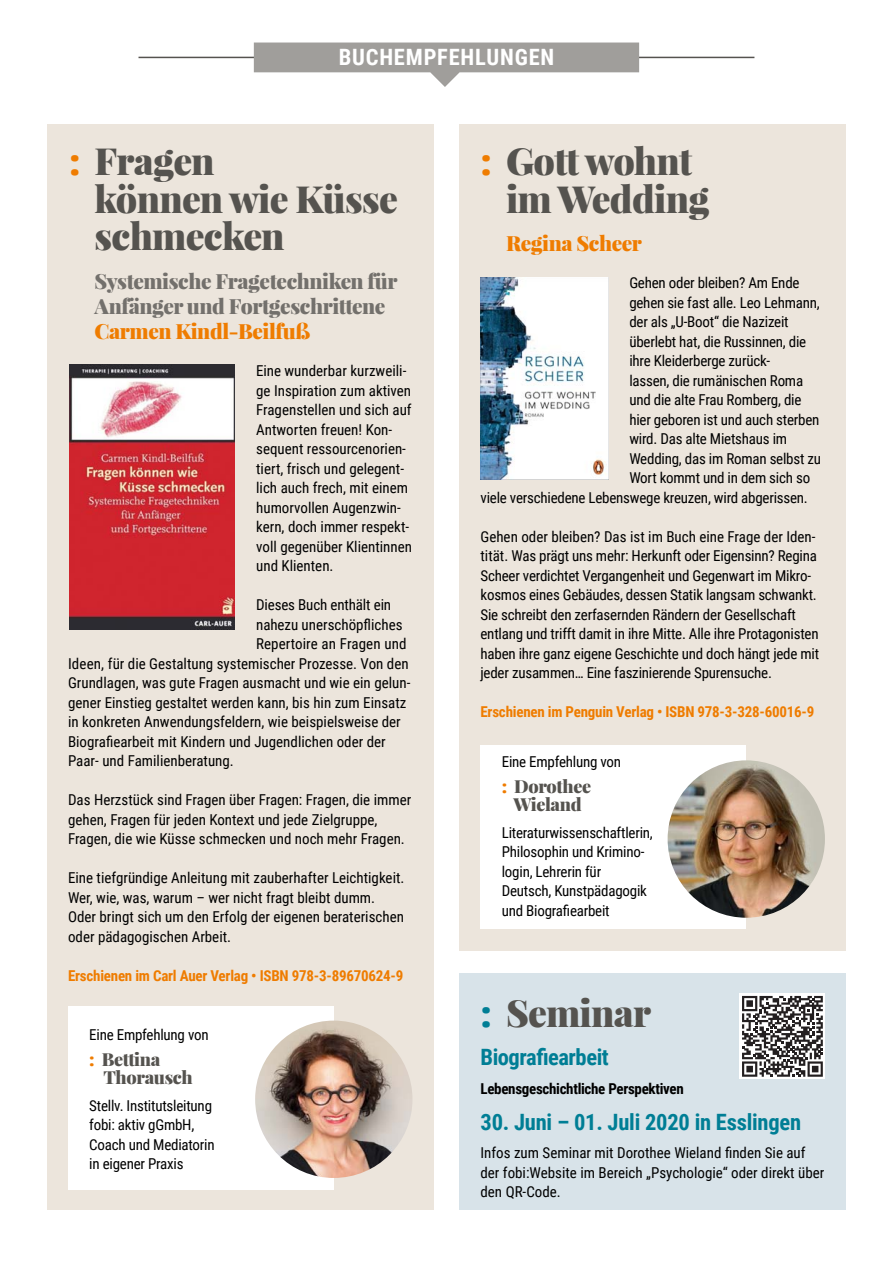
<style>
.page{position:relative;width:893px;height:1263px;background:#fff}
.page>*{position:absolute;margin:0;border:0;box-sizing:border-box;transform-origin:0 0}
.t1{font:900 37.5px/37.5px "Playfair Display";letter-spacing:-.02em;color:#55534f}
.t2{font:700 22.5px "Roboto Condensed";letter-spacing:-.01em;color:#007e95}
.t3{font:700 22.5px "Roboto Condensed";letter-spacing:.035em;color:#fff}
.t4{font:900 21px/25.2px "Playfair Display";letter-spacing:-.02em;color:#73706c}
.t5{font:900 21px "Playfair Display";letter-spacing:-.02em;color:#ef7c00}
.t6{font:900 18px/18px "Playfair Display";letter-spacing:-.02em;color:#55534f}
.t7{font:15px/19.5px "Roboto Condensed";letter-spacing:-.01em;color:#000}
.t8{font:700 15px "Roboto Condensed";letter-spacing:-.015em;color:#ef7c00}
.t9{font:700 15px "Roboto Condensed";letter-spacing:-.02em;color:#000}
.s1{color:#ef7c00}
.s2{color:#007e95}
</style>
<div class="page">
<div style="left:47px;top:124px;width:387px;height:1086px;background:#ece5dc"></div>
<div style="left:459px;top:124px;width:387px;height:827px;background:#ece5dc"></div>
<div style="left:68px;top:1006px;width:266px;height:183px;background:#fff"></div>
<img style="left:480px;top:277px;width:128px;height:202px">
<img style="left:69px;top:365px;width:166px;height:264px">
<img style="left:255px;top:1020px;width:157px;height:158px;border-radius:50%">
<div style="left:480px;top:745px;width:266px;height:184px;background:#fff"></div>
<img style="left:668px;top:760px;width:157px;height:158px;border-radius:50%">
<hr style="left:139px;top:57px;width:615px;height:1px;background:#55534f">
<svg style="left:254px;top:43px;width:385px;height:44px"></svg>
<div style="left:459px;top:974px;width:387px;height:236px;background:#d8e3e9"></div>
<svg style="left:740px;top:994px;width:85px;height:85px"></svg>
<svg style="left:742px;top:996px;width:81px;height:81px;background:#848282"></svg>
<h2 class="t3" style="left:339px;top:44px;width:217px">BUCHEMPFEHLUNGEN</h2>
<h1 class="t1" style="left:95px;top:141px;width:305px;text-indent:-26px"><span class="s1">:</span> Fragen<br>können wie Küsse schmecken</h1>
<h3 class="t4" style="left:95px;top:268px;width:304px">Systemische Fragetechniken für<br>Anfänger und Fortgeschrittene</h3>
<h3 class="t5" style="left:95px;top:317px;width:217px">Carmen Kindl-Beilfuß</h3>
<p class="t7" style="left:256px;top:361px;width:157px">Eine wunderbar kurzweili&shy;ge Inspiration zum aktiven<br>Fragenstellen und sich auf<br>Antworten freuen! Kon&shy;sequent ressourcenorien&shy;tiert, frisch und gelegent&shy;lich auch frech, mit einem humorvollen Augenzwin&shy;kern, doch immer respekt&shy;voll gegenüber Klientinnen und Klienten.</p>
<p class="t7" style="left:256px;top:595px;width:137px">Dieses Buch enthält ein</p>
<p class="t7" style="left:256px;top:615px;width:148px">nahezu unerschöpfliches</p>
<p class="t7" style="left:256px;top:634px;width:152px">Repertoire an Fragen und</p>
<p class="t7" style="left:68px;top:654px;width:342px">Ideen, für die Gestaltung systemischer Prozesse. Von den</p>
<p class="t7" style="left:68px;top:673px;width:344px">Grundlagen, was gute Fragen ausmacht und wie ein gelun-</p>
<p class="t7" style="left:68px;top:693px;width:340px">gener Einstieg gestaltet werden kann, bis hin zum Einsatz</p>
<p class="t7" style="left:68px;top:712px;width:334px">in konkreten Anwendungsfeldern, wie beispielsweise der</p>
<p class="t7" style="left:68px;top:732px;width:319px">Biografiearbeit mit Kindern und Jugendlichen oder der</p>
<p class="t7" style="left:68px;top:751px;width:167px">Paar- und Familienberatung.</p>
<p class="t7" style="left:68px;top:790px;width:345px">Das Herzstück sind Fragen über Fragen: Fragen, die immer gehen, Fragen für jeden Kontext und jede Zielgruppe,<br>Fragen, die wie Küsse schmecken und noch mehr Fragen.</p>
<p class="t7" style="left:68px;top:868px;width:338px">Eine tiefgründige Anleitung mit zauberhafter Leichtigkeit.<br>Wer, wie, was, warum – wer nicht fragt bleibt dumm.<br>Oder bringt sich um den Erfolg der eigenen beraterischen oder pädagogischen Arbeit.</p>
<p class="t8" style="left:68px;top:967px;width:337px">Erschienen im Carl Auer Verlag • ISBN 978-3-89670624-9</p>
<p class="t7" style="left:89px;top:1025px;width:121px">Eine Empfehlung von</p>
<p class="t6" style="left:103px;top:1049px;width:91px;text-indent:-14px"><span class="s1">:</span> Bettina<br>Thorausch</p>
<p class="t7" style="left:89px;top:1096px;width:127px">Stellv. Institutsleitung fobi: aktiv gGmbH,<br>Coach und Mediatorin in eigener Praxis</p>
<h1 class="t1" style="left:506px;top:141px;width:205px;text-indent:-26px"><span class="s1">:</span> Gott wohnt im Wedding</h1>
<h3 class="t5" style="left:506px;top:229px;width:137px">Regina Scheer</h3>
<p class="t7" style="left:629px;top:273px;width:172px">Gehen oder bleiben? Am Ende</p>
<p class="t7" style="left:629px;top:293px;width:192px">gehen sie fast alle. Leo Lehmann,</p>
<p class="t7" style="left:629px;top:312px;width:161px">der als „U-Boot“ die Nazizeit</p>
<p class="t7" style="left:629px;top:332px;width:178px">überlebt hat, die Russinnen, die</p>
<p class="t7" style="left:629px;top:351px;width:142px">ihre Kleiderberge zurück-</p>
<p class="t7" style="left:629px;top:371px;width:175px">lassen, die rumänischen Roma</p>
<p class="t7" style="left:629px;top:390px;width:174px">und die alte Frau Romberg, die</p>
<p class="t7" style="left:629px;top:410px;width:192px">hier geboren ist und auch sterben</p>
<p class="t7" style="left:629px;top:429px;width:159px">wird. Das alte Mietshaus im</p>
<p class="t7" style="left:629px;top:449px;width:193px">Wedding, das im Roman selbst zu</p>
<p class="t7" style="left:629px;top:468px;width:182px">Wort kommt und in dem sich so</p>
<p class="t7" style="left:480px;top:488px;width:329px">viele verschiedene Lebenswege kreuzen, wird abgerissen.</p>
<p class="t7" style="left:480px;top:527px;width:340px">Gehen oder bleiben? Das ist im Buch eine Frage der Iden&shy;tität. Was prägt uns mehr: Herkunft oder Eigensinn? Regina Scheer verdichtet Vergangenheit und Gegenwart im Mikro&shy;kosmos eines Gebäudes, dessen Statik langsam schwankt.<br>Sie schreibt den zerfasernden Rändern der Gesellschaft entlang und trifft damit in ihre Mitte. Alle ihre Protagonisten haben ihre ganz eigene Geschichte und doch hängt jede mit jeder zusammen… Eine faszinierende Spurensuche.</p>
<p class="t8" style="left:480px;top:703px;width:335px">Erschienen im Penguin Verlag • ISBN 978-3-328-60016-9</p>
<p class="t7" style="left:502px;top:752px;width:121px">Eine Empfehlung von</p>
<p class="t6" style="left:502px;top:776px;width:91px;text-align:center"><span class="s1">:</span> Dorothee<br>Wieland</p>
<p class="t7" style="left:502px;top:823px;width:153px">Literaturwissenschaftlerin,<br>Philosophin und Krimino&shy;login, Lehrerin für<br>Deutsch, Kunstpädagogik und Biografiearbeit</p>
<h1 class="t1" style="left:480px;top:992px;width:172px"><span class="s2">:</span> Seminar</h1>
<h2 class="t2" style="left:480px;top:1044px;width:130px">Biografiearbeit</h2>
<p class="t9" style="left:480px;top:1080px;width:205px">Lebensgeschichtliche Perspektiven</p>
<h2 class="t2" style="left:480px;top:1109px;width:322px">30. Juni – 01. Juli 2020 in Esslingen</h2>
<p class="t7" style="left:480px;top:1143px;width:345px">Infos zum Seminar mit Dorothee Wieland finden Sie auf der fobi:Website im Bereich „Psychologie“ oder direkt über den QR-Code.</p>
</div>
